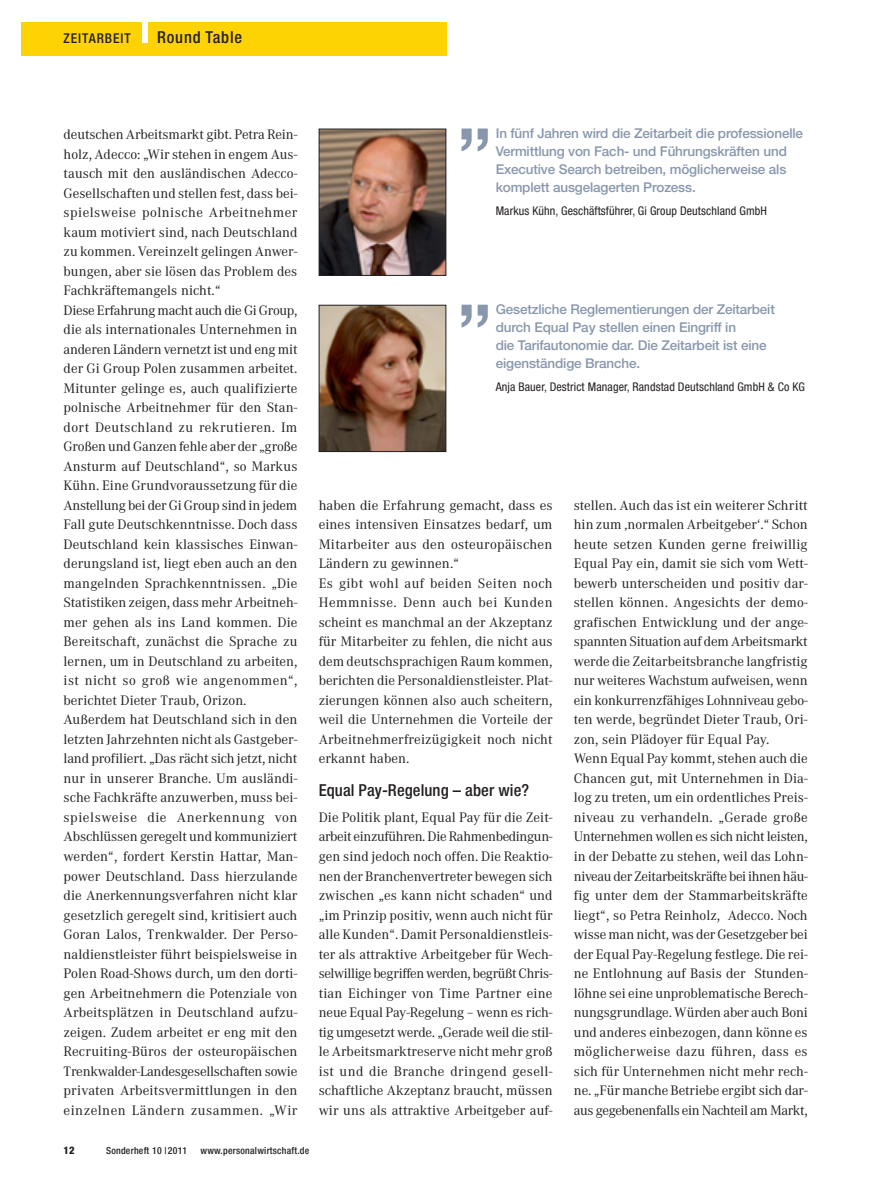
<style>
.page{position:relative;width:893px;height:1191px;background:#fff}
.page>*{position:absolute;margin:0;border:0;box-sizing:border-box;transform-origin:0 0}
.t1{font:500 81px "Helvetica Neue";color:#8897ad}
.t2{font:500 condensed 16.5px "Helvetica Neue";letter-spacing:.005em;color:#231f20}
.t3{font:500 condensed 16.5px "Helvetica Neue";letter-spacing:.05em;color:#231f20}
.t4{font:14.25px/19.5px "Corporate A";letter-spacing:.005em;color:#231f20}
.t5{font:500 13.5px/18px "Helvetica Neue";letter-spacing:-.01em;color:#8897ad}
.t6{font:500 condensed 13.5px "Helvetica Neue";letter-spacing:.07em;color:#231f20}
.t7{font:condensed 12px "Helvetica Neue";letter-spacing:.01em;color:#231f20}
.t8{font:800 condensed 10.5px "Helvetica Neue";color:#231f20}
.t9{font:500 condensed 9.75px "Helvetica Neue";letter-spacing:.025em;color:#231f20}
</style>
<div class="page">
<div style="left:21px;top:22px;width:425px;height:34px;background:#fed304"></div>
<div style="left:142px;top:22px;width:6px;height:21px;background:#fff"></div>
<img style="left:321px;top:131px;width:123px;height:143px">
<div style="left:319px;top:129px;width:127px;height:147px;border:1px solid #231f20"></div>
<img style="left:321px;top:307px;width:123px;height:143px">
<div style="left:319px;top:305px;width:127px;height:147px;border:1px solid #231f20"></div>
<p class="t6" style="left:64px;top:33px;width:69px">ZEITARBEIT</p>
<p class="t3" style="left:157px;top:31px;width:86px">Round Table</p>
<p class="t4" style="left:64px;top:126px;width:235px">deutschen Arbeitsmarkt gibt. Petra Rein&shy;holz, Adecco: „Wir stehen in engem Aus&shy;tausch mit den ausländischen Adecco-Gesellschaften und stellen fest, dass bei&shy;spielsweise polnische Arbeitnehmer kaum motiviert sind, nach Deutschland zu kommen. Vereinzelt gelingen Anwer&shy;bungen, aber sie lösen das Problem des Fachkräftemangels nicht.“<br>Diese Erfahrung macht auch die Gi Group, die als internationales Unternehmen in anderen Ländern vernetzt ist und eng mit der Gi Group Polen zusammen arbeitet.<br>Mitunter gelinge es, auch qualifizierte polnische Arbeitnehmer für den Stan&shy;dort Deutschland zu rekrutieren. Im Großen und Ganzen fehle aber der „große Ansturm auf Deutschland“, so Markus Kühn. Eine Grundvoraussetzung für die Anstellung bei der Gi Group sind in jedem Fall gute Deutschkenntnisse. Doch dass Deutschland kein klassisches Einwan&shy;derungsland ist, liegt eben auch an den mangelnden Sprachkenntnissen. „Die Statistiken zeigen, dass mehr Arbeitneh&shy;mer gehen als ins Land kommen. Die Bereitschaft, zunächst die Sprache zu lernen, um in Deutschland zu arbeiten, ist nicht so groß wie angenommen“, berichtet Dieter Traub, Orizon.<br>Außerdem hat Deutschland sich in den letzten Jahrzehnten nicht als Gastgeber&shy;land profiliert. „Das rächt sich jetzt, nicht nur in unserer Branche. Um ausländi&shy;sche Fachkräfte anzuwerben, muss bei&shy;spielsweise die Anerkennung von Abschlüssen geregelt und kommuniziert werden“, fordert Kerstin Hattar, Man&shy;power Deutschland. Dass hierzulande die Anerkennungsverfahren nicht klar gesetzlich geregelt sind, kritisiert auch Goran Lalos, Trenkwalder. Der Perso&shy;naldienstleister führt beispielsweise in Polen Road-Shows durch, um den dorti&shy;gen Arbeitnehmern die Potenziale von Arbeitsplätzen in Deutschland aufzu&shy;zeigen. Zudem arbeitet er eng mit den Recruiting-Büros der osteuropäischen Trenkwalder-Landesgesellschaften sowie privaten Arbeitsvermittlungen in den einzelnen Ländern zusammen. „Wir</p>
<h1 class="t1" style="left:457px;top:82px;width:37px">„</h1>
<p class="t5" style="left:496px;top:126px;width:309px">In fünf Jahren wird die Zeitarbeit die professionelle Vermittlung von Fach- und Führungskräften und Executive Search betreiben, möglicherweise als komplett ausgelagerten Prozess.</p>
<p class="t7" style="left:496px;top:206px;width:273px">Markus Kühn, Geschäftsführer, Gi Group Deutschland GmbH</p>
<p class="t5" style="left:496px;top:302px;width:281px">Gesetzliche Reglementierungen der Zeitarbeit durch Equal Pay stellen einen Eingriff in<br>die Tarifautonomie dar. Die Zeitarbeit ist eine eigenständige Branche.</p>
<p class="t7" style="left:496px;top:382px;width:311px">Anja Bauer, Destrict Manager, Randstad Deutschland GmbH &amp; Co KG</p>
<h1 class="t1" style="left:457px;top:258px;width:37px">„</h1>
<p class="t4" style="left:319px;top:496px;width:235px">haben die Erfahrung gemacht, dass es eines intensiven Einsatzes bedarf, um Mitarbeiter aus den osteuropäischen Ländern zu gewinnen.“<br>Es gibt wohl auf beiden Seiten noch Hemmnisse. Denn auch bei Kunden scheint es manchmal an der Akzeptanz für Mitarbeiter zu fehlen, die nicht aus dem deutschsprachigen Raum kommen, berichten die Personaldienstleister. Plat&shy;zierungen können also auch scheitern, weil die Unternehmen die Vorteile der Arbeitnehmerfreizügigkeit noch nicht erkannt haben.</p>
<p class="t2" style="left:319px;top:784px;width:212px">Equal Pay-Regelung – aber wie?</p>
<p class="t4" style="left:319px;top:809px;width:235px;text-align:justify">Die Politik plant, Equal Pay für die Zeit&shy;arbeit einzuführen. Die Rahmenbedingun&shy;gen sind jedoch noch offen. Die Reaktio&shy;nen der Branchenvertreter bewegen sich zwischen „es kann nicht schaden“ und „im Prinzip positiv, wenn auch nicht für alle Kunden“. Damit Personaldienstleis&shy;ter als attraktive Arbeitgeber für Wech&shy;selwillige begriffen werden, begrüßt Chris&shy;tian Eichinger von Time Partner eine neue Equal Pay-Regelung – wenn es rich&shy;tig umgesetzt werde. „Gerade weil die stil&shy;le Arbeitsmarktreserve nicht mehr groß ist und die Branche dringend gesell&shy;schaftliche Akzeptanz braucht, müssen wir uns als attraktive Arbeitgeber auf-</p>
<p class="t4" style="left:574px;top:497px;width:235px">stellen. Auch das ist ein weiterer Schritt hin zum ‚normalen Arbeitgeber‘.“ Schon heute setzen Kunden gerne freiwillig Equal Pay ein, damit sie sich vom Wett&shy;bewerb unterscheiden und positiv dar&shy;stellen können. Angesichts der demo&shy;grafischen Entwicklung und der ange&shy;spannten Situation auf dem Arbeitsmarkt werde die Zeitarbeitsbranche langfristig nur weiteres Wachstum aufweisen, wenn ein konkurrenzfähiges Lohnniveau gebo&shy;ten werde, begründet Dieter Traub, Ori&shy;zon, sein Plädoyer für Equal Pay.<br>Wenn Equal Pay kommt, stehen auch die Chancen gut, mit Unternehmen in Dia&shy;log zu treten, um ein ordentliches Preis&shy;niveau zu verhandeln. „Gerade große Unternehmen wollen es sich nicht leisten, in der Debatte zu stehen, weil das Lohn&shy;niveau der Zeitarbeitskräfte bei ihnen häu&shy;fig unter dem der Stammarbeitskräfte liegt“, so Petra Reinholz, Adecco. Noch wisse man nicht, was der Gesetzgeber bei der Equal Pay-Regelung festlege. Die rei&shy;ne Entlohnung auf Basis der Stunden&shy;löhne sei eine unproblematische Berech&shy;nungsgrundlage. Würden aber auch Boni und anderes einbezogen, dann könne es möglicherweise dazu führen, dass es sich für Unternehmen nicht mehr rech&shy;ne. „Für manche Betriebe ergibt sich dar&shy;aus gegebenenfalls ein Nachteil am Markt,</p>
<p class="t8" style="left:64px;top:1146px;width:12px">12</p>
<p class="t9" style="left:106px;top:1146px;width:83px">Sonderheft 10 |2011</p>
<p class="t9" style="left:200px;top:1146px;width:110px">www.personalwirtschaft.de</p>
</div>
